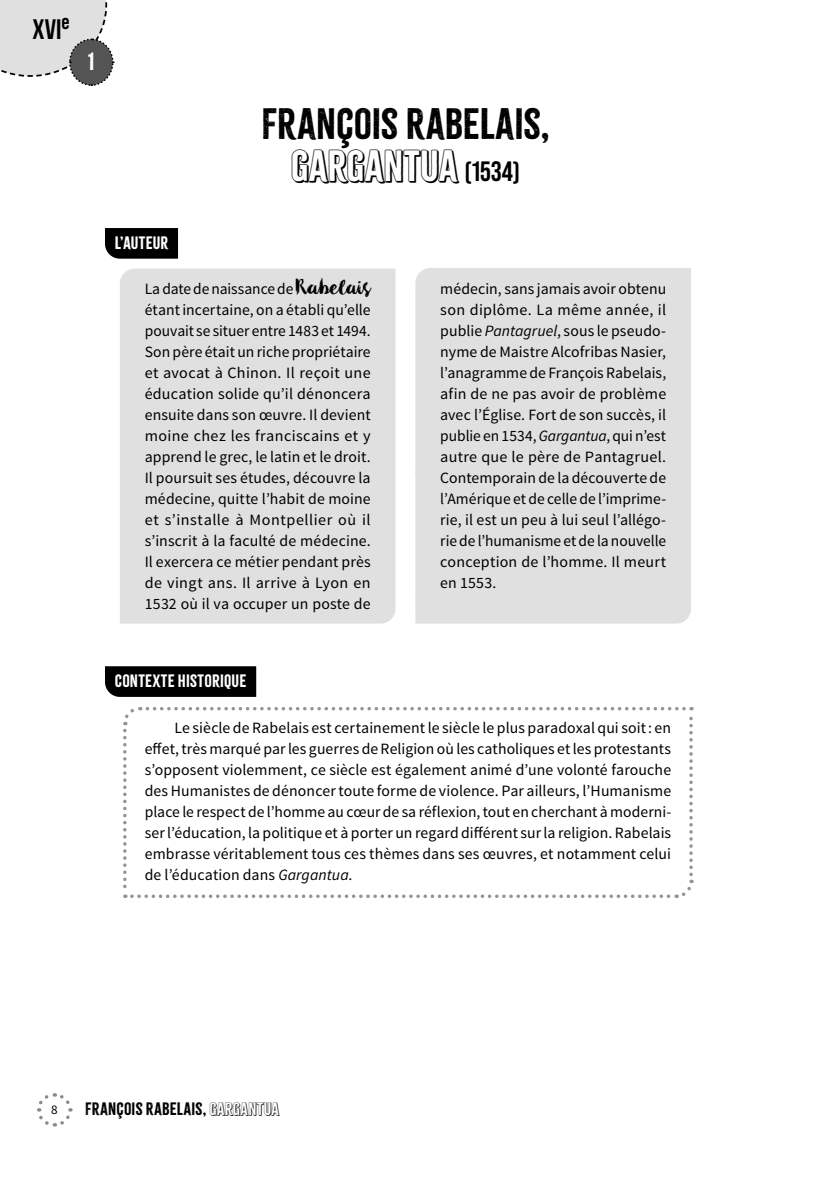
<style>
.page{position:relative;width:817px;height:1188px;background:#fff}
.page>*{position:absolute;margin:0;border:0;box-sizing:border-box;transform-origin:0 0}
.t1{font:38.5px "Citrus Gothic";letter-spacing:-.005em;color:#000}
.t2{font:38.5px "Citrus Gothic Shadow";letter-spacing:.02em;color:#000}
.t3{font:700 28.18px "Bebas Neue";color:#000}
.t4{font:21.88px "Citrus Gothic Solid";color:#fff}
.t5{font:15.75px/21px "Source Sans Pro";letter-spacing:.005em;color:#000;text-align:justify}
.t6{font:15.75px "Citrus Gothic";letter-spacing:.015em;color:#000}
.t7{font:15.75px "Citrus Gothic Solid";letter-spacing:.015em;color:#fff}
.t8{font:13.12px "Source Sans Pro";color:#000}
.s1{font-family:"Bebas Neue Pro";font-weight:700;font-size:28px}
.s2{font-family:"Botanica Script Dry Brush";font-size:21px}
.s3{font-style:italic}
.s4{font-family:"Citrus Gothic Shadow"}
</style>
<div class="page">
<svg style="left:37px;top:1093px;width:36px;height:34px"></svg>
<div style="left:105px;top:228px;width:73px;height:31px;background:#000"></div>
<div style="left:120px;top:269px;width:275px;height:354px;background:#e0e0e0"></div>
<div style="left:415px;top:268px;width:275px;height:189px;background:#e0e0e0"></div>
<div style="left:415px;top:457px;width:275px;height:126px;background:#e0e0e0"></div>
<div style="left:415px;top:583px;width:275px;height:40px;background:#e0e0e0"></div>
<svg style="left:105px;top:666px;width:151px;height:31px;background:#050505"></svg>
<svg style="left:123px;top:707px;width:571px;height:191px"></svg>
<svg style="left:0;top:0;width:114px;height:86px"></svg>
<h2 class="t3" style="left:32px;top:14px;width:39px">xvi<sup>e</sup></h2>
<h3 class="t4" style="left:88px;top:48px;width:8px">1</h3>
<h1 class="t1" style="left:261px;top:100px;width:289px">FRANÇOIS RABELAIS,</h1>
<h1 class="t2" style="left:290px;top:141px;width:231px">GARGANTUA <span class="s1">(1534)</span></h1>
<p class="t7" style="left:115px;top:233px;width:55px">L’AUTEUR</p>
<p class="t5" style="left:145px;top:279px;width:227px">La date de naissance de <span class="s2">Rabelais </span>étant incertaine, on a établi qu’elle pouvait se situer entre 1483 et 1494.<br>Son père était un riche propriétaire et avocat à Chinon. Il reçoit une éducation solide qu’il dénoncera ensuite dans son œuvre. Il devient moine chez les franciscains et y apprend le grec, le latin et le droit.<br>Il poursuit ses études, découvre la médecine, quitte l’habit de moine et s’installe à Montpellier où il s’inscrit à la faculté de médecine.<br>Il exercera ce métier pendant près de vingt ans. Il arrive à Lyon en 1532 où il va occuper un poste de</p>
<p class="t5" style="left:440px;top:279px;width:227px">médecin, sans jamais avoir obtenu son diplôme. La même année, il publie <span class="s3">Pantagruel</span>, sous le pseudo&shy;nyme de Maistre Alcofribas Nasier, l’anagramme de François Rabelais, afin de ne pas avoir de problème avec l’Église. Fort de son succès, il publie en 1534, <span class="s3">Gargantua</span>, qui n’est autre que le père de Pantagruel.<br>Contemporain de la découverte de l’Amérique et de celle de l’imprime&shy;rie, il est un peu à lui seul l’allégo&shy;rie de l’humanisme et de la nouvelle conception de l’homme. Il meurt en 1553.</p>
<p class="t7" style="left:115px;top:671px;width:133px">CONTEXTE HISTORIQUE</p>
<p class="t5" style="left:145px;top:717px;width:527px;text-indent:30px">Le siècle de Rabelais est certainement le siècle le plus paradoxal qui soit: en effet, très marqué par les guerres de Religion où les catholiques et les protestants s’opposent violemment, ce siècle est également animé d’une volonté farouche des Humanistes de dénoncer toute forme de violence. Par ailleurs, l’Humanisme place le respect de l’homme au cœur de sa réflexion, tout en cherchant à moderni&shy;ser l’éducation, la politique et à porter un regard différent sur la religion. Rabelais embrasse véritablement tous ces thèmes dans ses œuvres, et notamment celui de l’éducation dans <span class="s3">Gargantua</span>.</p>
<p class="t8" style="left:51px;top:1102px;width:8px">8</p>
<p class="t6" style="left:85px;top:1098px;width:195px">FRANÇOIS RABELAIS, <span class="s4">GARGANTUA</span></p>
</div>
